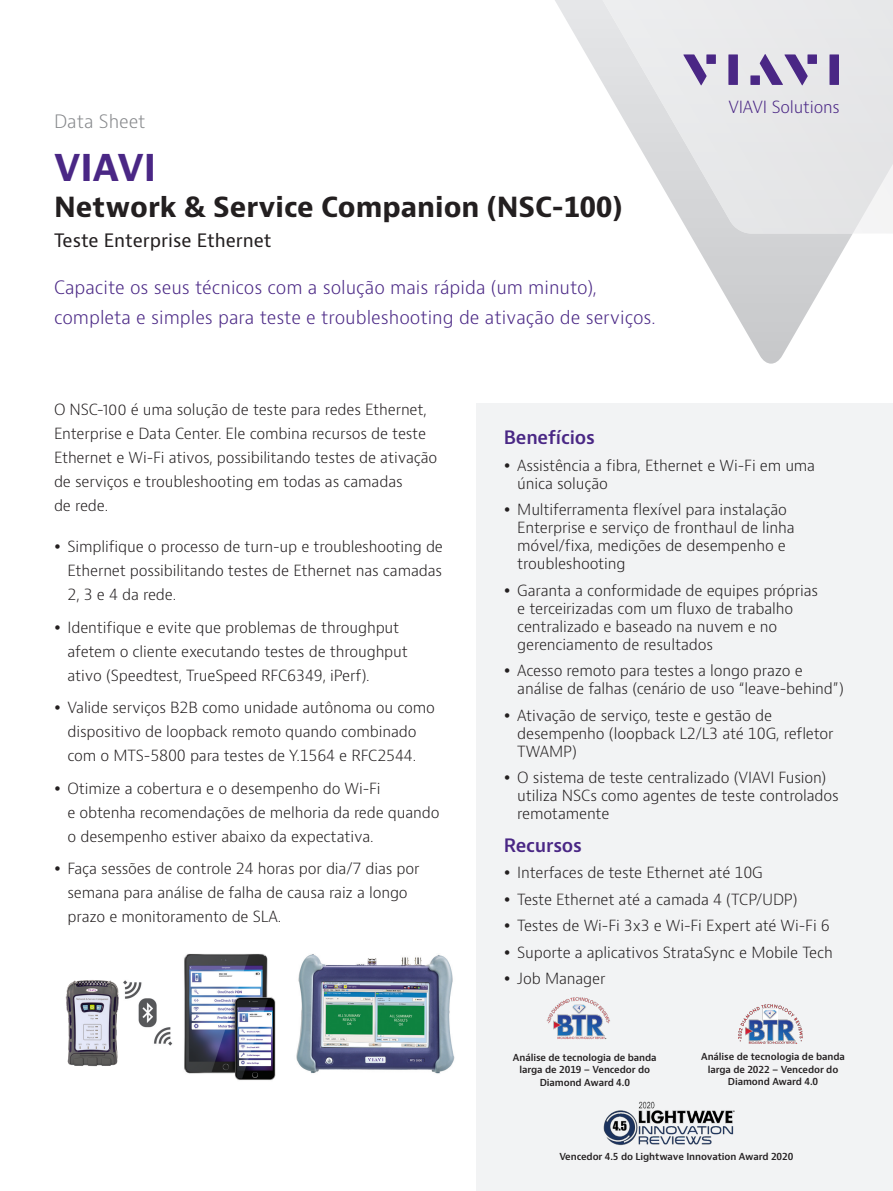
<style>
.page{position:relative;width:893px;height:1191px;background:#fff}
.page>*{position:absolute;margin:0;border:0;box-sizing:border-box;transform-origin:0 0}
.H1_Title_24{font:700 36px "Bernino Sans";color:#4a2785}
.H2_Product_18_24{font:700 27px "Bernino Sans";color:#231f20}
.P_Intro_12_20{font:300 18px/30px "Bernino Sans";color:#4a2785}
.H3_Product_Descripto{font:18px "Bernino Sans";color:#231f20}
.H2_Bullet_Heading_Pu{font:600 18px "Bernino Sans";letter-spacing:-.01em;color:#4a2785}
.P_DocType{font:300 18px "Bernino Sans";color:#87898c}
.Key_Features_Benefit{font:600 18px "Bernino Sans";letter-spacing:-.015em;color:#4a2785}
.t1{font:300 16.35px "Bernino Sans";letter-spacing:-.01em;color:#4a2785}
.P_10_16{font:300 15px/24px "Bernino Sans";letter-spacing:-.01em;color:#231f20}
.H2_Heading_Black_12{font:600 9.45px/12.6px "Bernino Sans";letter-spacing:-.01em;color:#231f20;text-align:center}
</style>
<div class="page">
<svg style="left:690px;top:234px;width:162px;height:130px"></svg>
<svg style="left:555px;top:0;width:338px;height:234px"></svg>
<svg style="left:683px;top:54px;width:24px;height:31px"></svg>
<div style="left:706px;top:54px;width:10px;height:10px;background:#4a2785"></div>
<div style="left:728px;top:54px;width:10px;height:31px;background:#4a2785"></div>
<div style="left:807px;top:54px;width:10px;height:10px;background:#4a2785"></div>
<div style="left:829px;top:54px;width:10px;height:31px;background:#4a2785"></div>
<svg style="left:760px;top:54px;width:48px;height:31px"></svg>
<div style="left:750px;top:75px;width:10px;height:10px;background:#4a2785"></div>
<img style="left:65px;top:980px;width:54px;height:87px">
<img style="left:123px;top:953px;width:332px;height:127px">
<div style="left:477px;top:403px;width:416px;height:788px;background:#f2f3f4"></div>
<img style="left:546px;top:997px;width:64px;height:43px">
<img style="left:603px;top:1101px;width:132px;height:45px">
<img style="left:738px;top:1004px;width:64px;height:40px">
<p class="P_DocType" style="left:54px;top:110px;width:93px">Data Sheet</p>
<p class="H1_Title_24" style="left:54px;top:145px;width:104px">VIAVI</p>
<p class="H2_Product_18_24" style="left:54px;top:190px;width:570px">Network &amp; Service Companion (NSC-100)</p>
<p class="H3_Product_Descripto" style="left:54px;top:229px;width:219px">Teste Enterprise Ethernet</p>
<p class="P_Intro_12_20" style="left:54px;top:273px;width:603px">Capacite os seus técnicos com a solução mais rápida (um minuto), completa e simples para teste e troubleshooting de ativação de serviços.</p>
<p class="t1" style="left:728px;top:96px;width:113px">VIAVI Solutions</p>
<p class="P_10_16" style="left:54px;top:398px;width:385px">O NSC-100 é uma solução de teste para redes Ethernet, Enterprise e Data Center. Ele combina recursos de teste Ethernet e Wi-Fi ativos, possibilitando testes de ativação de serviços e troubleshooting em todas as camadas<br>de rede.</p>
<p class="P_10_16" style="left:68px;top:535px;width:377px;text-align:justify">Simplifique o processo de turn-up e troubleshooting de Ethernet possibilitando testes de Ethernet nas camadas 2, 3 e 4 da rede.</p>
<p class="P_10_16" style="left:68px;top:615px;width:342px">Identifique e evite que problemas de throughput afetem o cliente executando testes de throughput ativo (Speedtest, TrueSpeed RFC6349, iPerf).</p>
<p class="P_10_16" style="left:68px;top:696px;width:369px">Valide serviços B2B como unidade autônoma ou como dispositivo de loopback remoto quando combinado com o MTS-5800 para testes de Y.1564 e RFC2544.</p>
<p class="P_10_16" style="left:68px;top:776px;width:374px">Otimize a cobertura e o desempenho do Wi-Fi<br>e obtenha recomendações de melhoria da rede quando o desempenho estiver abaixo da expectativa.</p>
<p class="P_10_16" style="left:68px;top:857px;width:354px">Faça sessões de controle 24 horas por dia/7 dias por semana para análise de falha de causa raiz a longo prazo e monitoramento de SLA.</p>
<p class="H2_Bullet_Heading_Pu" style="left:504px;top:426px;width:93px">Benefícios</p>
<p class="P_10_16" style="left:517px;top:456px;width:299px;line-height:18px">Assistência a fibra, Ethernet e Wi-Fi em uma única solução</p>
<p class="P_10_16" style="left:517px;top:501px;width:279px;line-height:18px">Multiferramenta flexível para instalação Enterprise e serviço de fronthaul de linha móvel/fixa, medições de desempenho e troubleshooting</p>
<p class="P_10_16" style="left:517px;top:581px;width:302px;line-height:18px">Garanta a conformidade de equipes próprias e terceirizadas com um fluxo de trabalho centralizado e baseado na nuvem e no gerenciamento de resultados</p>
<p class="P_10_16" style="left:517px;top:662px;width:328px;line-height:18px">Acesso remoto para testes a longo prazo e análise de falhas (cenário de uso “leave-behind”)</p>
<p class="P_10_16" style="left:517px;top:706px;width:318px;line-height:18px">Ativação de serviço, teste e gestão de desempenho (loopback L2/L3 até 10G, refletor<br>TWAMP)</p>
<p class="P_10_16" style="left:517px;top:769px;width:323px;line-height:18px">O sistema de teste centralizado (VIAVI Fusion) utiliza NSCs como agentes de teste controlados remotamente</p>
<p class="Key_Features_Benefit" style="left:504px;top:833px;width:80px">Recursos</p>
<p class="P_10_16" style="left:517px;top:861px;width:247px">Interfaces de teste Ethernet até 10G</p>
<p class="P_10_16" style="left:517px;top:887px;width:282px">Teste Ethernet até a camada 4 (TCP/UDP)</p>
<p class="P_10_16" style="left:517px;top:914px;width:314px">Testes de Wi-Fi 3x3 e Wi-Fi Expert até Wi-Fi 6</p>
<p class="P_10_16" style="left:517px;top:940px;width:317px">Suporte a aplicativos StrataSync e Mobile Tech</p>
<p class="P_10_16" style="left:517px;top:967px;width:90px">Job Manager</p>
<p class="H2_Heading_Black_12" style="left:513px;top:1051px;width:145px">Análise de tecnologia de banda larga de 2019 – Vencedor do<br>Diamond Award 4.0</p>
<p class="H2_Heading_Black_12" style="left:701px;top:1050px;width:145px">Análise de tecnologia de banda larga de 2022 – Vencedor do<br>Diamond Award 4.0</p>
<p class="H2_Heading_Black_12" style="left:559px;top:1150px;width:235px">Vencedor 4.5 do Lightwave Innovation Award 2020</p>
</div>
